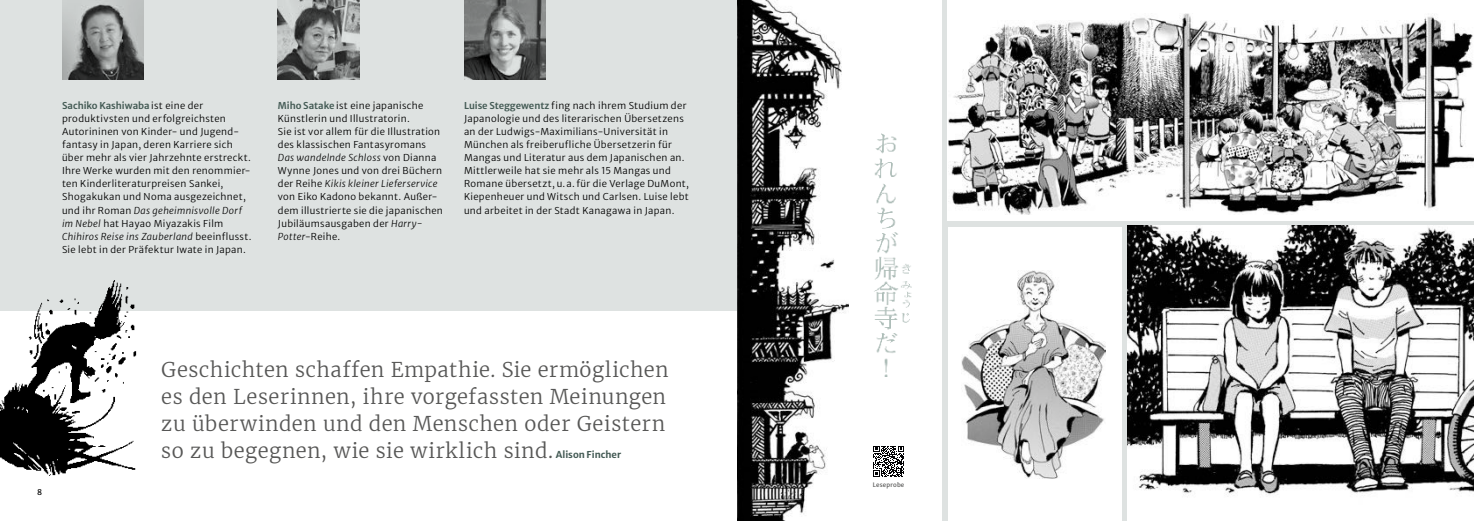
<style>
.page{position:relative;width:1474px;height:521px;background:#fff}
.page>*{position:absolute;margin:0;border:0;box-sizing:border-box;transform-origin:0 0}
.t1{font:300 20.12px/27.1px "Merriweather";letter-spacing:.03em;color:#575756}
.t2{font:9.45px/13.1px "Merriweather Sans";letter-spacing:.035em;color:#000}
.t3{font:7.88px "Merriweather Sans";color:#000}
.t4{font:6.12px "Merriweather Sans";letter-spacing:.025em;color:#575756}
.s1{font-weight:600;color:#445b55}
.s2{font-style:italic}
.s3{font-family:"Merriweather Sans";font-weight:700;font-size:9.45px;color:#445b55}
</style>
<div class="page">
<img style="left:737px;top:0;width:111px;height:521px">
<div style="left:943px;top:0;width:530px;height:521px;background:#dee2e1"></div>
<div style="left:0;top:0;width:737px;height:310px;background:#dee2e1"></div>
<img style="left:62px;top:0;width:82px;height:79px">
<img style="left:278px;top:0;width:82px;height:79px">
<img style="left:464px;top:0;width:82px;height:79px">
<div style="left:947px;top:0;width:526px;height:221px;background:#fff"></div>
<img style="left:948px;top:14px;width:525px;height:200px">
<div style="left:947px;top:227px;width:174px;height:294px;background:#fff"></div>
<img style="left:961px;top:270px;width:144px;height:209px">
<img style="left:874px;top:133px;width:38px;height:243px">
<img style="left:1127px;top:226px;width:346px;height:295px">
<svg style="left:873px;top:446px;width:31px;height:31px"></svg>
<img style="left:0;top:280px;width:136px;height:195px">
<p class="t2" style="left:62px;top:97px;width:191px"><span class="s1">Sachiko Kashiwaba</span> ist eine der produktivsten und erfolgreichsten Autorininen von Kinder- und Jugend&shy;fantasy in Japan, deren Karriere sich über mehr als vier Jahrzehnte erstreckt.<br>Ihre Werke wurden mit den renommier&shy;ten Kinderliteraturpreisen Sankei, Shogakukan und Noma ausgezeichnet, und ihr Roman <span class="s2">Das geheimnisvolle Dorf im Nebel</span> hat Hayao Miyazakis Film <span class="s2">Chihiros Reise ins Zauberland</span> beeinflusst.<br>Sie lebt in der Präfektur Iwate in Japan.</p>
<p class="t2" style="left:464px;top:97px;width:226px"><span class="s1">Luise Steggewentz</span> fing nach ihrem Studium der Japanologie und des literarischen Übersetzens an der Ludwigs-Maximilians-Universität in München als freiberufliche Übersetzerin für Mangas und Literatur aus dem Japanischen an.<br>Mittlerweile hat sie mehr als 15 Mangas und Romane übersetzt, u. a. für die Verlage DuMont, Kiepenheuer und Witsch und Carlsen. Luise lebt und arbeitet in der Stadt Kanagawa in Japan.</p>
<p class="t2" style="left:278px;top:97px;width:166px"><span class="s1">Miho Satake</span> ist eine japanische<br>Künstlerin und Illustratorin.<br>Sie ist vor allem für die Illustration des klassischen Fantasyromans<br><span class="s2">Das wandelnde Schloss</span> von Dianna<br>Wynne Jones und von drei Büchern der Reihe <span class="s2">Kikis kleiner Lieferservice </span>von Eiko Kadono bekannt. Außer&shy;dem illustrierte sie die japanischen<br>Jubiläumsausgaben der <span class="s2">Harry-<br>Potter</span>-Reihe.</p>
<p class="t3" style="left:37px;top:485px;width:7px">8</p>
<h1 class="t1" style="left:161px;top:356px;width:509px">Geschichten schaffen Empathie. Sie ermöglichen es den Leserinnen, ihre vorgefassten Meinungen zu überwinden und den Menschen oder Geistern so zu begegnen, wie sie wirklich sind. <span class="s3">Alison Fincher</span></h1>
<p class="t4" style="left:873px;top:480px;width:33px">Leseprobe</p>
</div>
